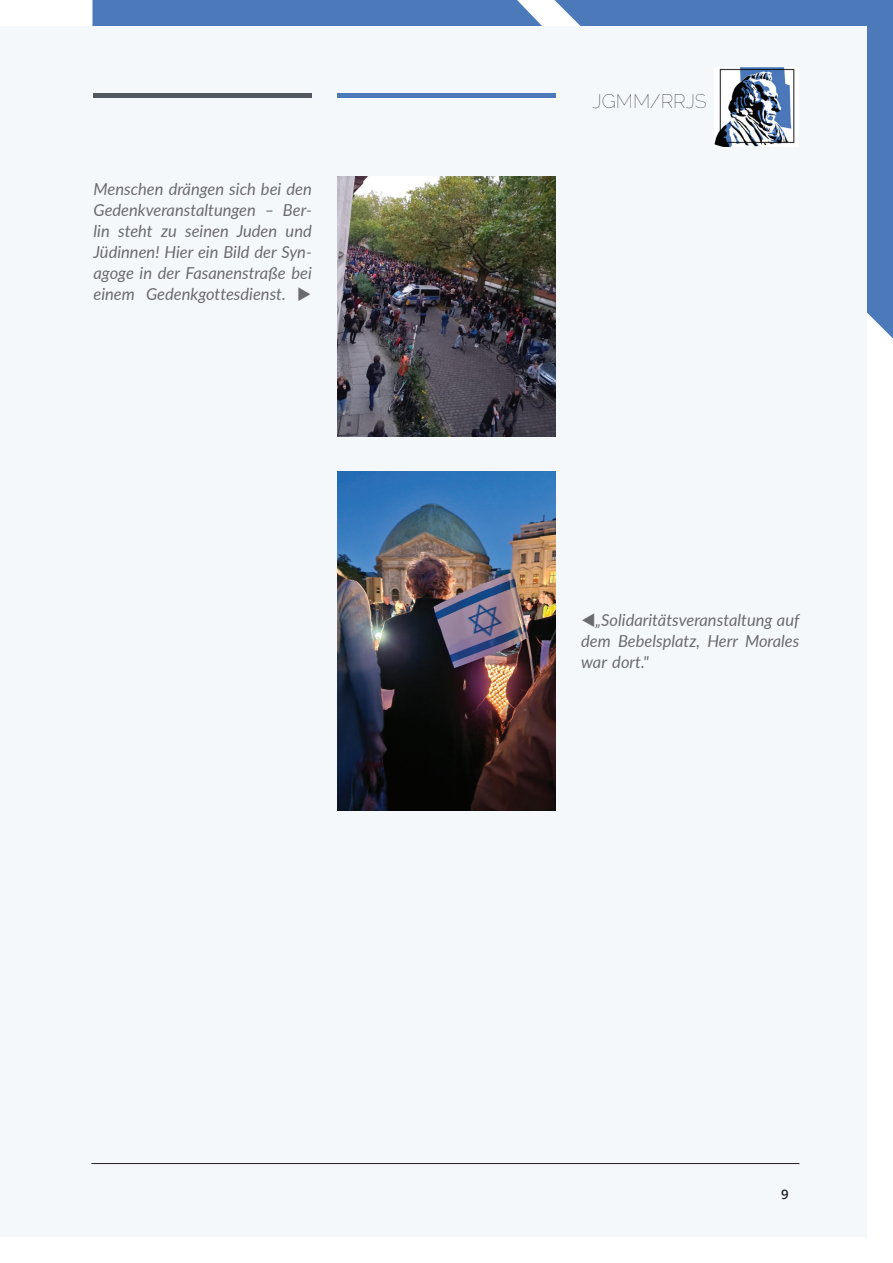
<style>
.page{position:relative;width:893px;height:1263px;background:#fff}
.page>*{position:absolute;margin:0;border:0;box-sizing:border-box;transform-origin:0 0}
.t1{font:100 19.5px "Raleway";color:#231f20}
.t2{font:italic 16.5px/21px "Lato";color:#6b6b6e;text-align:justify}
.t3{font:600 13.2px "Open Sans";color:#231f20}
</style>
<div class="page">
<div style="left:92px;top:0;width:450px;height:26px;background:#4c79b9"></div>
<div style="left:554px;top:0;width:339px;height:339px;background:#4c79b9"></div>
<div style="left:0;top:26px;width:867px;height:1211px;background:#f5f8fb"></div>
<div style="left:94px;top:93px;width:218px;height:5px;background:#52575d"></div>
<div style="left:337px;top:93px;width:219px;height:5px;background:#4c79b9"></div>
<img style="left:714px;top:67px;width:81px;height:80px">
<img style="left:337px;top:176px;width:219px;height:260px">
<img style="left:337px;top:471px;width:219px;height:339px">
<hr style="left:91px;top:1163px;width:708px;height:1px;background:#231f20">
<p class="t2" style="left:94px;top:178px;width:220px">Menschen drängen sich bei den Gedenkveranstaltungen – Ber&shy;lin steht zu seinen Juden und Jüdinnen! Hier ein Bild der Syn&shy;agoge in der Fasanenstraße bei einem Gedenkgottesdienst. ◆</p>
<p class="t1" style="left:592px;top:89px;width:116px">JGMM/RRJS</p>
<p class="t2" style="left:581px;top:609px;width:220px">▼„Solidaritätsveranstaltung auf dem Bebelsplatz, Herr Morales war dort."</p>
<p class="t3" style="left:781px;top:1184px;width:9px">9</p>
</div>
